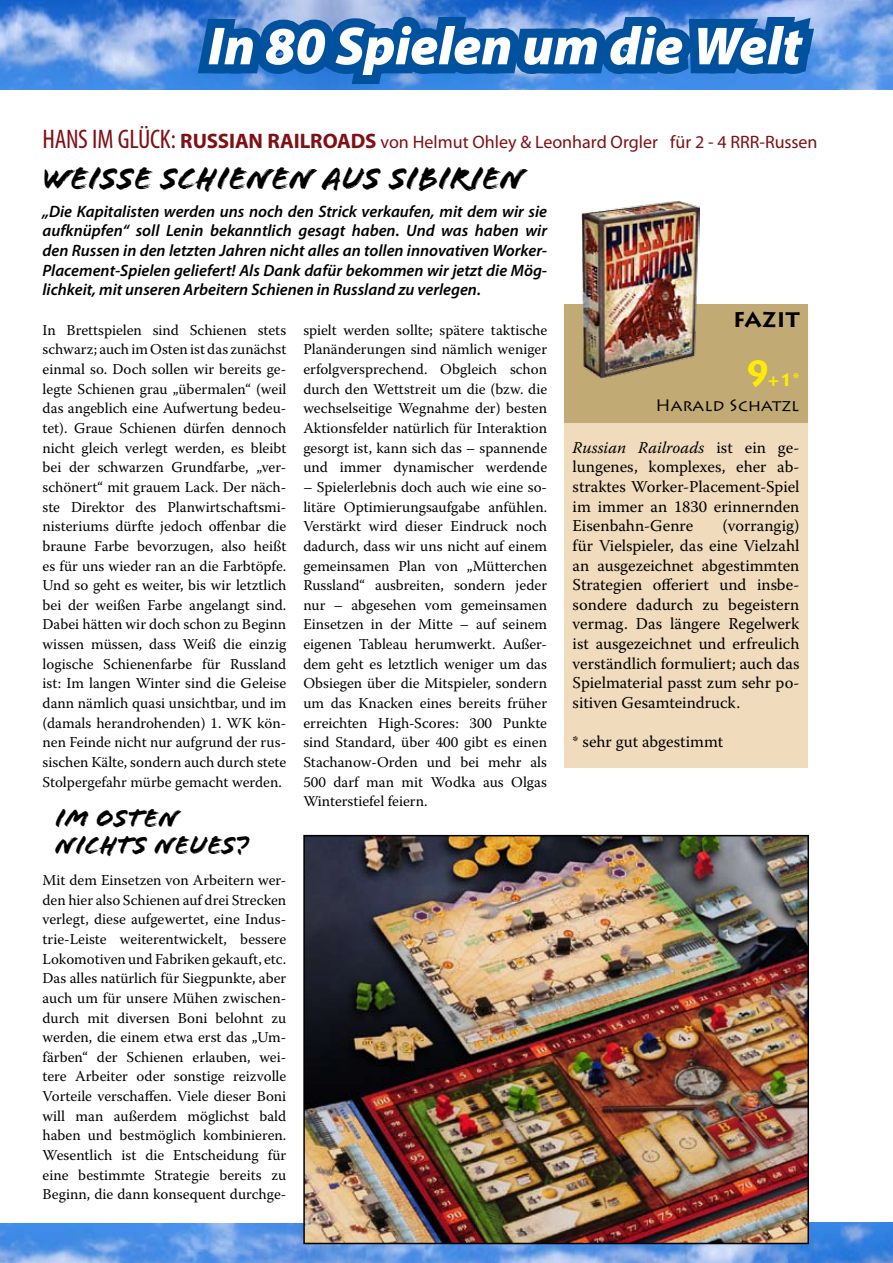
<style>
.page{position:relative;width:893px;height:1263px;background:#fff}
.page>*{position:absolute;margin:0;border:0;box-sizing:border-box;transform-origin:0 0}
.t1{font:italic 900 54px "Myriad Pro";color:#fff}
.t2{font:33px "Flood Std";color:#000}
.t3{font:condensed 27px "Myriad Pro";letter-spacing:-.01em;color:#7f1014}
.t4{font:27px/27px "Flood Std";color:#000}
.t5{font:700 21px "Myriad Pro";color:#7f1014}
.t6{font:700 21px "Lithos Pro";color:#000}
.t7{font:18px "Myriad Pro";color:#7f1014}
.t8{font:700 18px "Lithos Pro";color:#ffec00}
.t9{font:16.5px/19.6px "Warnock Pro";color:#000;text-align:justify}
.t10{font:italic 600 16.5px/19.6px "Myriad Pro";color:#000;text-align:justify}
.t11{font:16.5px "Lithos Pro";color:#000}
.t12{font:15px/19.6px "Warnock Pro";color:#000;text-align:justify}
.s1{font-weight:700;font-stretch:normal;font-size:21px}
.s2{font-size:36px}
.s3{font-style:italic}
</style>
<div class="page">
<img style="left:0;top:0;width:330px;height:89px">
<img style="left:0;top:1223px;width:893px;height:40px">
<img style="left:330px;top:0;width:563px;height:89px">
<svg style="left:187px;top:5px;width:638px;height:85px;background:#276ebb"></svg>
<div style="left:564px;top:305px;width:244px;height:120px;background:#c1aa74"></div>
<div style="left:564px;top:424px;width:244px;height:344px;background:#f0dbbc"></div>
<img style="left:581px;top:201px;width:119px;height:178px">
<img style="left:306px;top:838px;width:500px;height:403px">
<div style="left:303px;top:835px;width:506px;height:409px;border:2px solid #000"></div>
<h1 class="t1" style="left:208px;top:10px;width:595px">In 80 Spielen um die Welt</h1>
<h3 class="t3" style="left:43px;top:123px;width:163px">HANS IM GLÜCK: <span class="s1">RUSSIAN</span></h3>
<h3 class="t5" style="left:267px;top:127px;width:26px">RAILROADS</h3>
<p class="t7" style="left:381px;top:131px;width:438px">von Helmut Ohley &amp; Leonhard Orgler für 2 - 4 RRR-Russen</p>
<h2 class="t2" style="left:43px;top:159px;width:484px">WEIßE SCHIENEN AUS SIBIRIEN</h2>
<p class="t10" style="left:43px;top:201px;width:506px">„Die Kapitalisten werden uns noch den Strick verkaufen, mit dem wir sie aufknüpfen“ soll Lenin bekanntlich gesagt haben. Und was haben wir den Russen in den letzten Jahren nicht alles an tollen innovativen Worker-Placement-Spielen geliefert! Als Dank dafür bekommen wir jetzt die Mög&shy;lichkeit, mit unseren Arbeitern Schienen in Russland zu verlegen.</p>
<p class="t12" style="left:303px;top:320px;width:245px">spielt werden sollte; spätere taktische Planänderungen sind nämlich weniger erfolgversprechend. Obgleich schon durch den Wettstreit um die (bzw. die wechselseitige Wegnahme der) besten Aktionsfelder natürlich für Interaktion gesorgt ist, kann sich das – spannende und immer dynamischer werdende</p>
<p class="t12" style="left:303px;top:477px;width:245px">– Spielerlebnis doch auch wie eine so&shy;litäre Optimierungsaufgabe anfühlen.<br>Verstärkt wird dieser Eindruck noch dadurch, dass wir uns nicht auf einem gemeinsamen Plan von „Mütterchen Russland“ ausbreiten, sondern jeder nur – abgesehen vom gemeinsamen Einsetzen in der Mitte – auf seinem eigenen Tableau herum-werkt. Außer&shy;dem geht es letztlich weniger um das Obsiegen über die Mitspieler, sondern um das Knacken eines bereits früher erreichten High-Scores: 300 Punkte sind Standard, über 400 gibt es einen Stachanow-Orden und bei mehr als 500 darf man mit Wodka aus Olgas Winterstiefel feiern.</p>
<p class="t12" style="left:43px;top:320px;width:245px">In Brettspielen sind Schienen stets schwarz; auch im Osten ist das zunächst einmal so. Doch sollen wir bereits ge&shy;legte Schienen grau „übermalen“ (weil das angeblich eine Aufwertung bedeu&shy;tet). Graue Schienen dürfen dennoch nicht gleich verlegt werden, es bleibt bei der schwarzen Grundfarbe, „ver&shy;schönert“ mit grauem Lack. Der näch&shy;ste Direktor des Planwirtschaftsmi&shy;nisteriums dürfte jedoch offenbar die braune Farbe bevorzugen, also heißt es für uns wieder ran an die Farbtöpfe.<br>Und so geht es weiter, bis wir letztlich bei der weißen Farbe angelangt sind.<br>Dabei hätten wir doch schon zu Beginn wissen müssen, dass Weiß die einzig logische Schienenfarbe für Russland ist: Im langen Winter sind die Geleise dann nämlich quasi unsichtbar, und im (damals herandrohenden) 1. WK kön&shy;nen Feinde nicht nur aufgrund der rus&shy;sischen Kälte, sondern auch durch stete Stolpergefahr mürbe gemacht werden.</p>
<h3 class="t4" style="left:55px;top:805px;width:195px">IM OSTEN<br>NICHTS NEUES?</h3>
<p class="t12" style="left:43px;top:870px;width:245px">Mit dem Einsetzen von Arbeitern wer&shy;den hier also Schienen auf drei Strecken verlegt, diese aufgewertet, eine Indus&shy;trie-Leiste weiterentwickelt, bessere Lokomotiven und Fabriken gekauft, etc.<br>Das alles natürlich für Siegpunkte, aber auch um für unsere Mühen zwischen&shy;durch mit diversen Boni belohnt zu werden, die einem etwa erst das „Um&shy;färben“ der Schienen erlauben, wei&shy;tere Arbeiter oder sonstige reizvolle Vorteile verschaffen. Viele dieser Boni will man außerdem möglichst bald haben und bestmöglich kombinieren.<br>Wesentlich ist die Entscheidung für eine bestimmte Strategie bereits zu Beginn, die dann konsequent durchge-</p>
<h3 class="t6" style="left:733px;top:307px;width:68px">FAZIT</h3>
<p class="t8" style="left:744px;top:369px;width:57px"><span class="s2">9</span>+1*</p>
<p class="t11" style="left:655px;top:395px;width:145px">Harald Schatzl</p>
<p class="t9" style="left:573px;top:437px;width:228px"><span class="s3">Russian Railroads</span> ist ein ge&shy;lungenes, komplexes, eher ab&shy;straktes Worker-Placement-Spiel im immer an 1830 erinnernden Eisenbahn-Genre</p>
<p class="t9" style="left:573px;top:516px;width:228px;text-indent:150px">(vorrangig) für Vielspieler, das eine Vielzahl an ausgezeichnet abgestimmten Strategien offeriert und insbe&shy;sondere dadurch zu begeistern vermag. Das längere Regelwerk ist ausgezeichnet und erfreulich verständlich formuliert; auch das Spielmaterial passt zum sehr po&shy;sitiven Gesamteindruck.</p>
<p class="t9" style="left:573px;top:732px;width:152px">* sehr gut abgestimmt</p>
</div>
